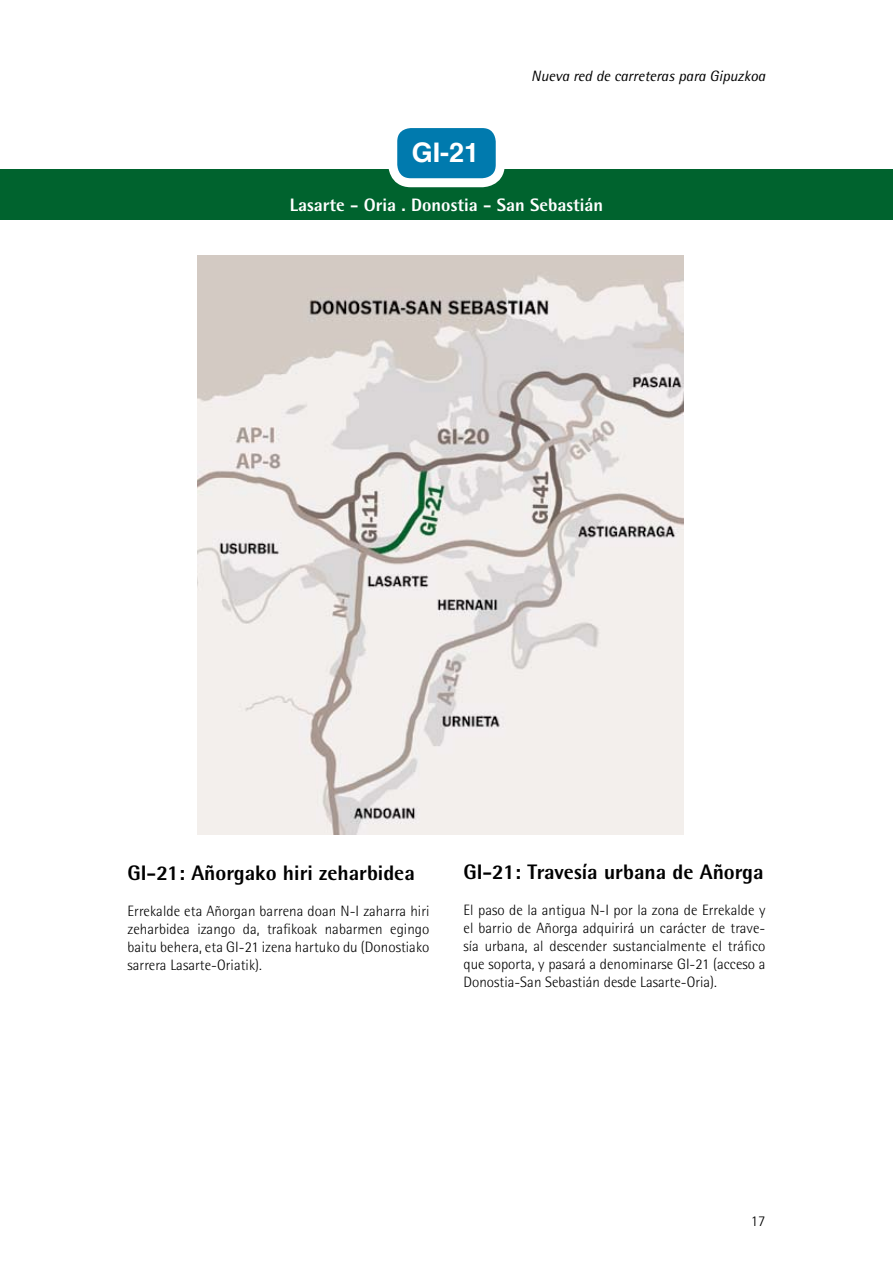
<style>
.page{position:relative;width:893px;height:1263px;background:#fff}
.page>*{position:absolute;margin:0;border:0;box-sizing:border-box;transform-origin:0 0}
.t1{font:700 27px "Helvetica";color:#fff}
.t2{font:800 21px "Rotis Semi Sans";color:#000}
.t3{font:800 18px "Rotis Semi Sans";color:#fff}
.t4{font:300 15px/18px "Rotis Semi Sans";color:#000;text-align:justify}
.t5{font:italic 15px "Rotis Semi Sans";color:#000}
</style>
<div class="page">
<div style="left:0;top:169px;width:893px;height:51px;background:#00632e"></div>
<div style="left:393px;top:124px;width:107px;height:59px;background:#007aae;border-radius:18px"></div>
<div style="left:388px;top:119px;width:117px;height:68px;border:9px solid #fff;border-radius:18px"></div>
<img style="left:197px;top:255px;width:486px;height:580px">
<p class="t5" style="left:531px;top:67px;width:236px">Nueva red de carreteras para Gipuzkoa</p>
<h1 class="t1" style="left:412px;top:128px;width:69px">GI-21</h1>
<p class="t3" style="left:290px;top:194px;width:315px">Lasarte - Oria . Donostia - San Sebastián</p>
<h2 class="t2" style="left:128px;top:859px;width:289px">GI-21: Añorgako hiri zeharbidea</h2>
<p class="t4" style="left:128px;top:901px;width:303px">Errekalde eta Añorgan barrena doan N-I zaharra hiri zeharbidea izango da, trafikoak nabarmen egingo baitu behera, eta GI-21 izena hartuko du (Donostiako sarrera Lasarte-Oriatik).</p>
<h2 class="t2" style="left:463px;top:859px;width:302px">GI-21: Travesía urbana de Añorga</h2>
<p class="t4" style="left:463px;top:901px;width:303px">El paso de la antigua N-I por la zona de Errekalde y el barrio de Añorga adquirirá un carácter de trave&shy;sía urbana, al descender sustancialmente el tráfico que soporta, y pasará a denominarse GI-21 (acceso a Donostia-San Sebastián desde Lasarte-Oria).</p>
<p class="t4" style="left:751px;top:1211px;width:16px">17</p>
</div>
